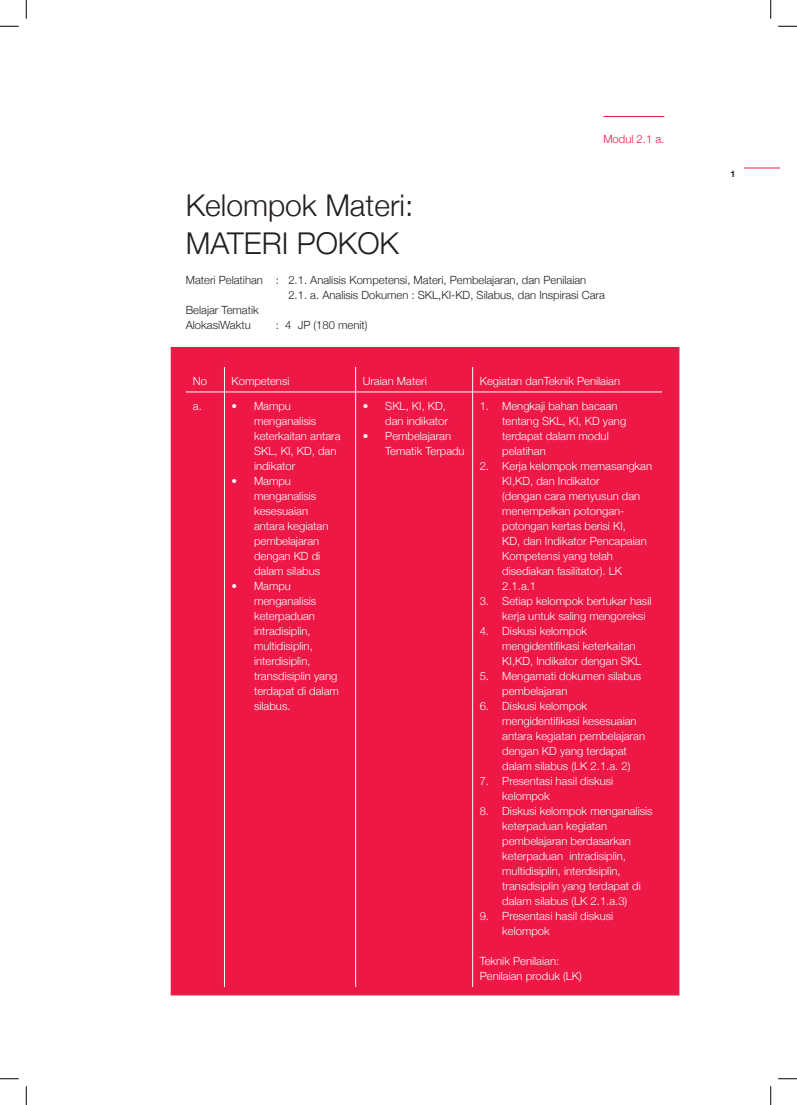
<style>
.page{position:relative;width:797px;height:1105px;background:#fff}
.page>*{position:absolute;margin:0;border:0;box-sizing:border-box;transform-origin:0 0}
.SubTitle1{font:300 30px/37.5px "Helvetica Neue";color:#231f20}
.body_copy{font:300 11.25px/15px "Helvetica Neue";color:#fff}
.body_copy-2{font:300 11.25px "Helvetica Neue";color:#231f20}
.bagian{font:300 11.25px "Helvetica Neue";color:#ed1845}
.t1{font:700 8.75px "Helvetica Neue";color:#231f20}
</style>
<div class="page">
<hr style="left:744px;top:168px;width:35px;height:1px;background:#ed1845">
<div style="left:171px;top:347px;width:508px;height:648px;background:#ed1845"></div>
<hr style="left:603px;top:116px;width:61px;height:1px;background:#ed1845">
<svg style="left:224px;top:367px;width:1px;height:25px"></svg>
<svg style="left:355px;top:367px;width:1px;height:25px"></svg>
<svg style="left:472px;top:367px;width:1px;height:25px"></svg>
<hr style="left:186px;top:392px;width:38px;height:1px;background:#fff">
<hr style="left:224px;top:392px;width:131px;height:1px;background:#fff">
<hr style="left:224px;top:392px;width:1px;height:595px;background:#fff">
<hr style="left:355px;top:392px;width:117px;height:1px;background:#fff">
<hr style="left:355px;top:392px;width:1px;height:595px;background:#fff">
<hr style="left:472px;top:392px;width:190px;height:1px;background:#fff">
<hr style="left:472px;top:392px;width:1px;height:595px;background:#fff">
<svg style="left:0;top:25px;width:19px;height:2px"></svg>
<svg style="left:778px;top:25px;width:19px;height:2px"></svg>
<svg style="left:0;top:1078px;width:19px;height:1px"></svg>
<svg style="left:778px;top:1078px;width:19px;height:1px"></svg>
<svg style="left:25px;top:0;width:2px;height:19px"></svg>
<svg style="left:25px;top:1086px;width:2px;height:19px"></svg>
<svg style="left:770px;top:0;width:1px;height:19px"></svg>
<svg style="left:770px;top:1086px;width:1px;height:19px"></svg>
<p class="bagian" style="left:603px;top:130px;width:62px">Modul 2.1 a.</p>
<p class="SubTitle1" style="left:186px;top:185px;width:229px">Kelompok Materi:<br>MATERI POKOK</p>
<p class="body_copy-2" style="left:186px;top:271px;width:402px">Materi Pelatihan : 2.1. Analisis Kompetensi, Materi, Pembelajaran, dan Penilaian</p>
<p class="body_copy-2" style="left:288px;top:286px;width:318px">2.1. a. Analisis Dokumen : SKL,KI-KD, Silabus, dan Inspirasi Cara</p>
<p class="body_copy-2" style="left:186px;top:301px;width:74px">Belajar Tematik</p>
<p class="body_copy-2" style="left:186px;top:316px;width:67px">AlokasiWaktu</p>
<p class="body_copy-2" style="left:276px;top:316px;width:93px">: 4 JP (180 menit)</p>
<p class="body_copy" style="left:193px;top:373px;width:16px">No</p>
<p class="body_copy" style="left:231px;top:373px;width:59px">Kompetensi</p>
<p class="body_copy" style="left:363px;top:373px;width:66px">Uraian Materi</p>
<p class="body_copy" style="left:479px;top:373px;width:142px">Kegiatan danTeknik Penilaian</p>
<p class="body_copy" style="left:193px;top:398px;width:10px">a.</p>
<p class="body_copy" style="left:254px;top:398px;width:88px;text-indent:-22px">• Mampu menganalisis keterkaitan antara<br>SKL, KI, KD, dan indikator</p>
<p class="body_copy" style="left:254px;top:473px;width:76px;text-indent:-22px">• Mampu menganalisis kesesuaian antara kegiatan pembelajaran dengan KD di dalam silabus</p>
<p class="body_copy" style="left:254px;top:578px;width:86px;text-indent:-22px">• Mampu menganalisis keterpaduan intradisiplin, multidisiplin, interdisiplin, transdisiplin yang terdapat di dalam silabus.</p>
<p class="body_copy" style="left:363px;top:398px;width:87px;text-align:right">• SKL, KI, KD, dan indikator</p>
<p class="body_copy" style="left:385px;top:428px;width:81px;text-indent:-22px">• Pembelajaran<br>Tematik Terpadu</p>
<p class="body_copy" style="left:502px;top:398px;width:125px;text-indent:-22px">1. Mengkaji bahan bacaan tentang SKL, KI, KD yang terdapat dalam modul pelatihan</p>
<p class="body_copy" style="left:502px;top:458px;width:151px;text-indent:-22px">2. Kerja kelompok memasangkan<br>KI,KD, dan Indikator<br>(dengan cara menyusun dan menempelkan potongan&shy;potongan kertas berisi KI,<br>KD, dan Indikator Pencapaian<br>Kompetensi yang telah disediakan fasilitator). LK<br>2.1.a.1</p>
<p class="body_copy" style="left:502px;top:593px;width:151px;text-indent:-22px">3. Setiap kelompok bertukar hasil kerja untuk saling mengoreksi</p>
<p class="body_copy" style="left:502px;top:623px;width:140px;text-indent:-22px">4. Diskusi kelompok mengidentifikasi keterkaitan<br>KI,KD, Indikator dengan SKL</p>
<p class="body_copy" style="left:502px;top:668px;width:141px;text-indent:-22px">5. Mengamati dokumen silabus pembelajaran</p>
<p class="body_copy" style="left:502px;top:698px;width:144px;text-indent:-22px">6. Diskusi kelompok mengidentifikasi kesesuaian antara kegiatan pembelajaran dengan KD yang terdapat dalam silabus (LK 2.1.a. 2)</p>
<p class="body_copy" style="left:502px;top:773px;width:113px;text-indent:-22px">7. Presentasi hasil diskusi kelompok</p>
<p class="body_copy" style="left:502px;top:803px;width:152px;text-indent:-22px">8. Diskusi kelompok menganalisis keterpaduan kegiatan pembelajaran berdasarkan keterpaduan intradisiplin, multidisiplin, interdisiplin, transdisiplin yang terdapat di dalam silabus (LK 2.1.a.3)</p>
<p class="body_copy" style="left:502px;top:908px;width:113px;text-indent:-22px">9. Presentasi hasil diskusi kelompok</p>
<p class="body_copy" style="left:479px;top:953px;width:81px">Teknik Penilaian:</p>
<p class="body_copy" style="left:479px;top:968px;width:104px">Penilaian produk (LK)</p>
<p class="t1" style="left:730px;top:167px;width:6px">1</p>
</div>
